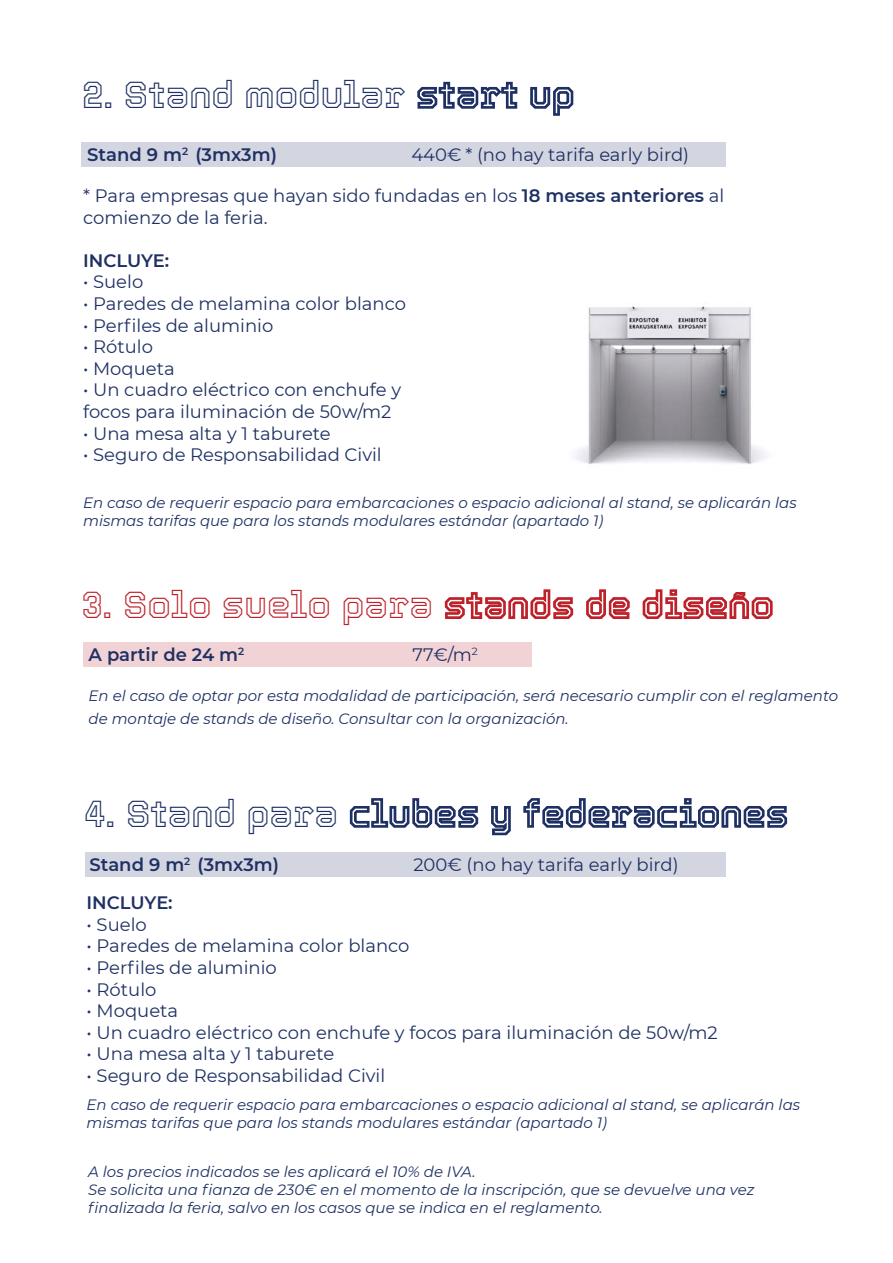
<style>
.page{position:relative;width:893px;height:1263px;background:#fff}
.page>*{position:absolute;margin:0;border:0;box-sizing:border-box;transform-origin:0 0}
.t1{font:300 37.5px "Tourney";color:#1f3164}
.t2{font:300 37.5px "Tourney";color:#be212a}
.t3{font:18px "Montserrat";color:#1f3164}
.t4{font:600 18px "Montserrat";color:#1f3164}
.t5{font:italic 15px/18px "Montserrat";color:#1f3164}
.s1{font-weight:600}
</style>
<div class="page">
<div style="left:82px;top:143px;width:644px;height:24px;background:#d3d6e0"></div>
<div style="left:83px;top:642px;width:449px;height:25px;background:#f2d3d5"></div>
<img style="left:575px;top:306px;width:191px;height:158px">
<div style="left:86px;top:852px;width:640px;height:25px;background:#d3d6e0"></div>
<p class="t1" style="left:83px;top:69px;width:493px">2. Stand modular start up</p>
<p class="t4" style="left:87px;top:142px;width:191px">Stand 9 m<sup>2</sup> (3mx3m)</p>
<p class="t3" style="left:411px;top:143px;width:279px">440€ * (no hay tarifa early bird)</p>
<p class="t3" style="left:83px;top:183px;width:643px">* Para empresas que hayan sido fundadas en los <span class="s1">18 meses anteriores</span> al</p>
<p class="t3" style="left:83px;top:205px;width:186px">comienzo de la feria.</p>
<p class="t4" style="left:83px;top:248px;width:88px">INCLUYE:</p>
<p class="t3" style="left:83px;top:270px;width:62px">• Suelo</p>
<p class="t3" style="left:83px;top:291px;width:324px">• Paredes de melamina color blanco</p>
<p class="t3" style="left:83px;top:313px;width:192px">• Perfiles de aluminio</p>
<p class="t3" style="left:83px;top:334px;width:71px">• Rótulo</p>
<p class="t3" style="left:83px;top:356px;width:93px">• Moqueta</p>
<p class="t3" style="left:83px;top:378px;width:320px">• Un cuadro eléctrico con enchufe y</p>
<p class="t3" style="left:83px;top:399px;width:310px">focos para iluminación de 50w/m2</p>
<p class="t3" style="left:83px;top:421px;width:249px">• Una mesa alta y 1 taburete</p>
<p class="t3" style="left:83px;top:442px;width:300px">• Seguro de Responsabilidad Civil</p>
<p class="t5" style="left:83px;top:493px;width:715px">En caso de requerir espacio para embarcaciones o espacio adicional al stand, se aplicarán las mismas tarifas que para los stands modulares estándar (apartado 1)</p>
<p class="t2" style="left:82px;top:579px;width:693px">3. Solo suelo para stands de diseño</p>
<p class="t4" style="left:89px;top:642px;width:157px">A partir de 24 m<sup>2</sup></p>
<p class="t3" style="left:413px;top:642px;width:67px">77€/m<sup>2</sup></p>
<p class="t5" style="left:89px;top:683px;width:751px;line-height:23.4px">En el caso de optar por esta modalidad de participación, será necesario cumplir con el reglamento de montaje de stands de diseño. Consultar con la organización.</p>
<p class="t1" style="left:85px;top:787px;width:705px">4. Stand para clubes y federaciones</p>
<p class="t4" style="left:89px;top:852px;width:191px">Stand 9 m<sup>2</sup> (3mx3m)</p>
<p class="t3" style="left:413px;top:852px;width:267px">200€ (no hay tarifa early bird)</p>
<p class="t4" style="left:87px;top:890px;width:88px">INCLUYE:</p>
<p class="t3" style="left:87px;top:912px;width:62px">• Suelo</p>
<p class="t3" style="left:87px;top:933px;width:324px">• Paredes de melamina color blanco</p>
<p class="t3" style="left:87px;top:955px;width:192px">• Perfiles de aluminio</p>
<p class="t3" style="left:87px;top:977px;width:71px">• Rótulo</p>
<p class="t3" style="left:87px;top:998px;width:93px">• Moqueta</p>
<p class="t3" style="left:87px;top:1020px;width:633px">• Un cuadro eléctrico con enchufe y focos para iluminación de 50w/m2</p>
<p class="t3" style="left:87px;top:1041px;width:249px">• Una mesa alta y 1 taburete</p>
<p class="t3" style="left:87px;top:1063px;width:300px">• Seguro de Responsabilidad Civil</p>
<p class="t5" style="left:87px;top:1095px;width:715px">En caso de requerir espacio para embarcaciones o espacio adicional al stand, se aplicarán las mismas tarifas que para los stands modulares estándar (apartado 1)</p>
<p class="t5" style="left:88px;top:1162px;width:389px">A los precios indicados se les aplicará el 10% de IVA.</p>
<p class="t5" style="left:88px;top:1180px;width:668px">Se solicita una fianza de 230€ en el momento de la inscripción, que se devuelve una vez finalizada la feria, salvo en los casos que se indica en el reglamento.</p>
</div>
